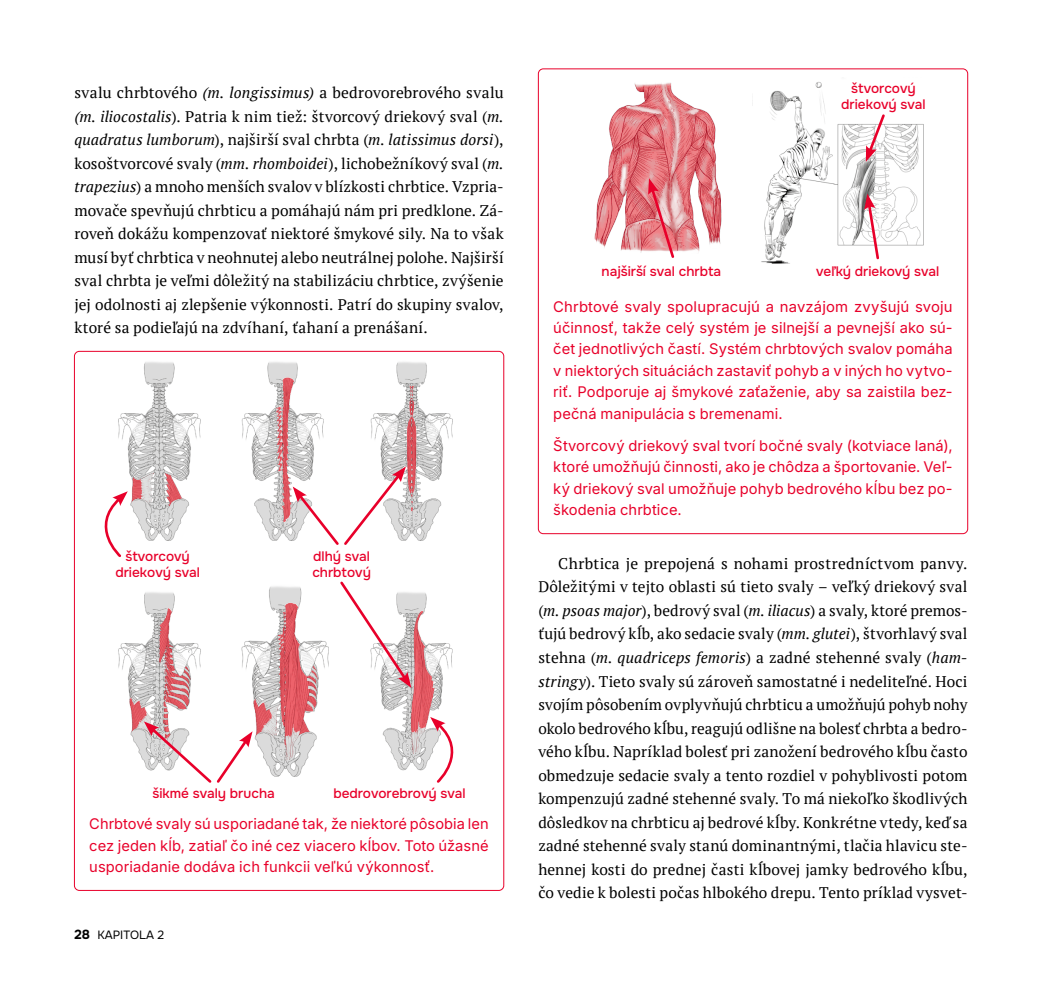
<style>
.page{position:relative;width:1042px;height:993px;background:#fff}
.page>*{position:absolute;margin:0;border:0;box-sizing:border-box;transform-origin:0 0}
.t1{font:15.4px/23.4px "PT Serif";letter-spacing:.015em;color:#000;text-align:justify}
.t2{font:14.7px/21.3px "Inter";letter-spacing:.005em;color:#e8002a;text-align:justify}
.t3{font:13.65px/16.4px "Onest";color:#e8002a;text-align:center}
.t4{font:11.9px "Onest";color:#000}
.s1{font-style:italic}
.s2{font-size:13.12px}
</style>
<div class="page">
<img style="left:761px;top:82px;width:163px;height:182px">
<svg style="left:866px;top:112px;width:21px;height:50px"></svg>
<svg style="left:864px;top:193px;width:17px;height:68px"></svg>
<img style="left:241px;top:586px;width:87px;height:191px">
<img style="left:118px;top:362px;width:83px;height:179px">
<img style="left:370px;top:362px;width:83px;height:179px">
<img style="left:241px;top:362px;width:83px;height:179px">
<img style="left:118px;top:592px;width:83px;height:169px">
<img style="left:381px;top:592px;width:72px;height:179px">
<img style="left:594px;top:82px;width:128px;height:171px">
<svg style="left:104px;top:491px;width:24px;height:66px"></svg>
<svg style="left:430px;top:716px;width:24px;height:67px"></svg>
<svg style="left:293px;top:466px;width:113px;height:79px"></svg>
<svg style="left:340px;top:581px;width:71px;height:106px"></svg>
<svg style="left:144px;top:721px;width:108px;height:62px"></svg>
<svg style="left:648px;top:178px;width:28px;height:80px;background:#e4868e"></svg>
<p class="t1" style="left:74px;top:81px;width:431px">svalu chrbtového <span class="s1">(m. longissimus)</span> a bedrovorebrového svalu <span class="s1">(m. iliocostalis</span>). Patria k nim tiež: štvorcový driekový sval (<span class="s1">m. quadratus lumborum</span>), najširší sval chrbta (<span class="s1">m. latissimus dorsi</span>), kosoštvorcové svaly (<span class="s1">mm. rhomboidei</span>), lichobežníkový sval (<span class="s1">m. trapezius</span>) a mnoho menších svalov v blízkosti chrbtice. Vzpria&shy;movače spevňujú chrbticu a pomáhajú nám pri predklone. Zá&shy;roveň dokážu kompenzovať niektoré šmykové sily. Na to však musí byť chrbtica v neohnutej alebo neutrálnej polohe. Najširší sval chrbta je veľmi dôležitý na stabilizáciu chrbtice, zvýšenie jej odolnosti aj zlepšenie výkonnosti. Patrí do skupiny svalov, ktoré sa podieľajú na zdvíhaní, ťahaní a prenášaní.</p>
<p class="t3" style="left:115px;top:548px;width:86px">štvorcový driekový sval</p>
<p class="t3" style="left:312px;top:548px;width:60px;text-align:left">dlhý sval chrbtový</p>
<p class="t3" style="left:153px;top:784px;width:124px">šikmé svaly brucha</p>
<p class="t3" style="left:333px;top:784px;width:134px">bedrovorebrový sval</p>
<p class="t2" style="left:89px;top:812px;width:401px">Chrbtové svaly sú usporiadané tak, že niektoré pôsobia len cez jeden kĺb, zatiaľ čo iné cez viacero kĺbov. Toto úžasné usporiadanie dodáva ich funkcii veľkú výkonnosť.</p>
<p class="t4" style="left:74px;top:927px;width:91px"><span class="s2">28</span> KAPITOLA 2</p>
<p class="t3" style="left:601px;top:263px;width:121px">najširší sval chrbta</p>
<p class="t3" style="left:841px;top:80px;width:86px">štvorcový driekový sval</p>
<p class="t3" style="left:816px;top:263px;width:125px">veľký driekový sval</p>
<p class="t2" style="left:553px;top:295px;width:401px">Chrbtové svaly spolupracujú a navzájom zvyšujú svoju účinnosť, takže celý systém je silnejší a pevnejší ako sú&shy;čet jednotlivých častí. Systém chrbtových svalov pomáha v niektorých situáciách zastaviť pohyb a v iných ho vytvo&shy;riť. Podporuje aj šmykové zaťaženie, aby sa zaistila bez&shy;pečná manipulácia s bremenami.</p>
<p class="t2" style="left:553px;top:434px;width:401px">Štvorcový driekový sval tvorí bočné svaly (kotviace laná), ktoré umožňujú činnosti, ako je chôdza a športovanie. Veľ&shy;ký driekový sval umožňuje pohyb bedrového kĺbu bez po&shy;škodenia chrbtice.</p>
<p class="t1" style="left:538px;top:551px;width:431px;text-indent:20px">Chrbtica je prepojená s nohami prostredníctvom panvy.<br>Dôležitými v tejto oblasti sú tieto svaly – veľký driekový sval (<span class="s1">m. psoas major</span>), bedrový sval (<span class="s1">m. iliacus</span>) a svaly, ktoré premos&shy;ťujú bedrový kĺb, ako sedacie svaly (<span class="s1">mm. glutei</span>), štvorhlavý sval stehna (<span class="s1">m. quadriceps femoris</span>) a zadné stehenné svaly (<span class="s1">ham‑ stringy</span>). Tieto svaly sú zároveň samostatné i nedeliteľné. Hoci svojím pôsobením ovplyvňujú chrbticu a umožňujú pohyb nohy okolo bedrového kĺbu, reagujú odlišne na bolesť chrbta a bedro&shy;vého kĺbu. Napríklad bolesť pri zanožení bedrového kĺbu často obmedzuje sedacie svaly a tento rozdiel v pohyblivosti potom kompenzujú zadné stehenné svaly. To má niekoľko škodlivých dôsledkov na chrbticu aj bedrové kĺby. Konkrétne vtedy, keď sa zadné stehenné svaly stanú dominantnými, tlačia hlavicu ste&shy;hennej kosti do prednej časti kĺbovej jamky bedrového kĺbu, čo vedie k bolesti počas hlbokého drepu. Tento príklad vysvet-</p>
</div>
